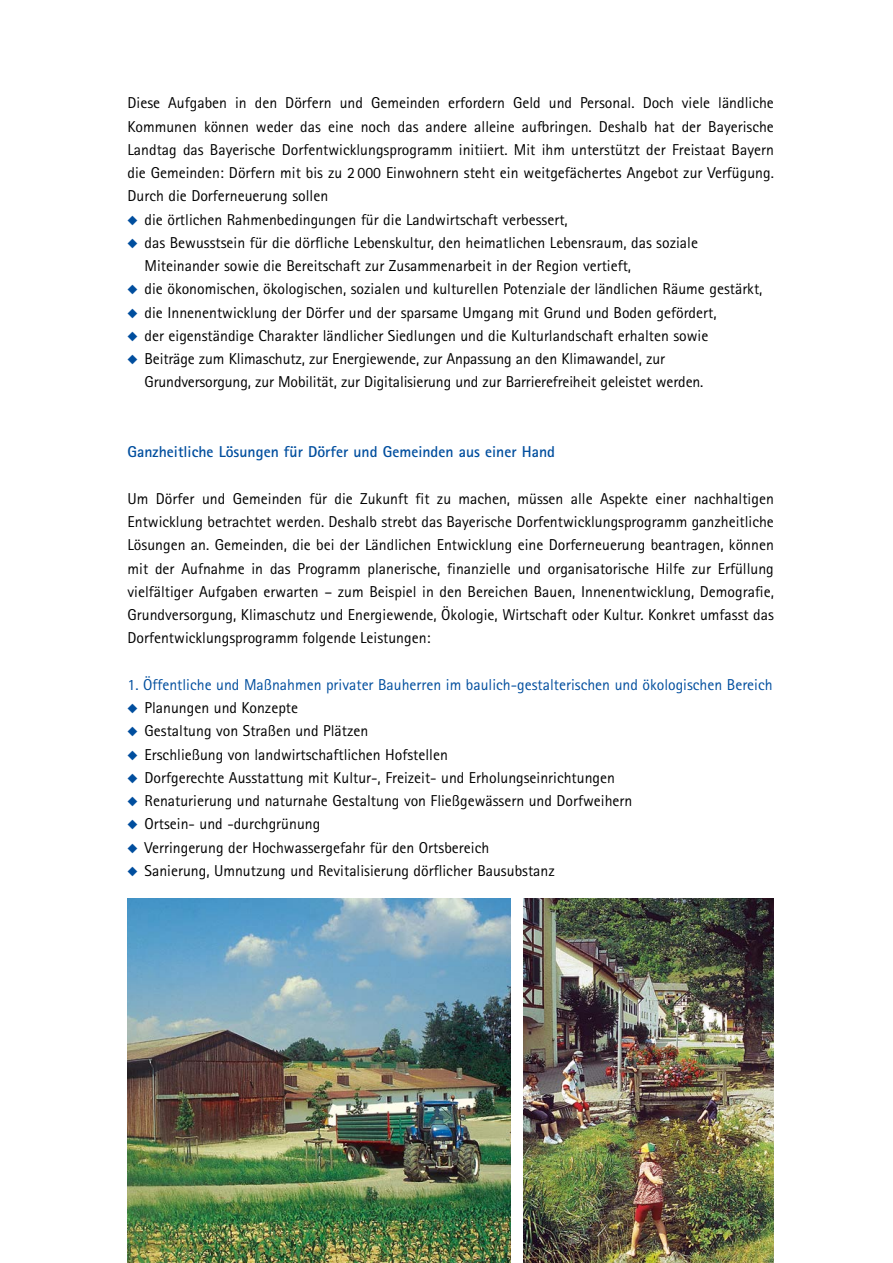
<style>
.page{position:relative;width:893px;height:1263px;background:#fff}
.page>*{position:absolute;margin:0;border:0;box-sizing:border-box;transform-origin:0 0}
.Copy{font:15.75px/23.2px "Rotis Sans Serif Pro";color:#000;text-align:justify}
.Head_halb{font:15.75px "Rotis Sans Serif Pro";color:#004e9e}
.Head{font:700 15.75px "Rotis Sans Serif Pro";color:#004e9e}
</style>
<div class="page">
<img style="left:128px;top:899px;width:382px;height:364px">
<img style="left:523px;top:899px;width:251px;height:364px">
<p class="Copy" style="left:128px;top:92px;width:648px">Diese Aufgaben in den Dörfern und Gemeinden erfordern Geld und Personal. Doch viele ländliche Kommunen können weder das eine noch das andere alleine aufbringen. Deshalb hat der Bayerische Landtag das Bayerische Dorfentwicklungsprogramm initiiert. Mit ihm unterstützt der Freistaat Bayern die Gemeinden: Dörfern mit bis zu 2 000 Einwohnern steht ein weitgefächertes Angebot zur Verfügung.<br>Durch die Dorferneuerung sollen</p>
<p class="Copy" style="left:145px;top:208px;width:425px">die örtlichen Rahmenbedingungen für die Landwirtschaft verbessert,</p>
<p class="Copy" style="left:145px;top:231px;width:555px">das Bewusstsein für die dörfliche Lebenskultur, den heimatlichen Lebensraum, das soziale<br>Miteinander sowie die Bereitschaft zur Zusammenarbeit in der Region vertieft,</p>
<p class="Copy" style="left:145px;top:278px;width:619px">die ökonomischen, ökologischen, sozialen und kulturellen Potenziale der ländlichen Räume gestärkt,</p>
<p class="Copy" style="left:145px;top:301px;width:574px">die Innenentwicklung der Dörfer und der sparsame Umgang mit Grund und Boden gefördert,</p>
<p class="Copy" style="left:145px;top:324px;width:565px">der eigenständige Charakter ländlicher Siedlungen und die Kulturlandschaft erhalten sowie</p>
<p class="Copy" style="left:145px;top:347px;width:560px">Beiträge zum Klimaschutz, zur Energiewende, zur Anpassung an den Klimawandel, zur<br>Grundversorgung, zur Mobilität, zur Digitalisierung und zur Barrierefreiheit geleistet werden.</p>
<h2 class="Head" style="left:128px;top:442px;width:429px">Ganzheitliche Lösungen für Dörfer und Gemeinden aus einer Hand</h2>
<p class="Copy" style="left:128px;top:487px;width:648px">Um Dörfer und Gemeinden für die Zukunft fit zu machen, müssen alle Aspekte einer nachhaltigen Entwicklung betrachtet werden. Deshalb strebt das Bayerische Dorfentwicklungsprogramm ganzheitliche Lösungen an. Gemeinden, die bei der Ländlichen Entwicklung eine Dorferneuerung beantragen, können mit der Aufnahme in das Programm planerische, finanzielle und organisatorische Hilfe zur Erfüllung vielfältiger Aufgaben erwarten – zum Beispiel in den Bereichen Bauen, Innenentwicklung, Demografie, Grundversorgung, Klimaschutz und Energiewende, Ökologie, Wirtschaft oder Kultur. Konkret umfasst das Dorfentwicklungsprogramm folgende Leistungen:</p>
<p class="Head_halb" style="left:128px;top:675px;width:647px">1. Öffentliche und Maßnahmen privater Bauherren im baulich-gestalterischen und ökologischen Bereich</p>
<p class="Copy" style="left:145px;top:696px;width:155px">Planungen und Konzepte</p>
<p class="Copy" style="left:145px;top:719px;width:225px">Gestaltung von Straßen und Plätzen</p>
<p class="Copy" style="left:145px;top:743px;width:305px">Erschließung von landwirtschaftlichen Hofstellen</p>
<p class="Copy" style="left:145px;top:766px;width:472px">Dorfgerechte Ausstattung mit Kultur-, Freizeit- und Erholungseinrichtungen</p>
<p class="Copy" style="left:145px;top:789px;width:489px">Renaturierung und naturnahe Gestaltung von Fließgewässern und Dorfweihern</p>
<p class="Copy" style="left:145px;top:812px;width:177px">Ortsein- und -durchgrünung</p>
<p class="Copy" style="left:145px;top:836px;width:346px">Verringerung der Hochwassergefahr für den Ortsbereich</p>
<p class="Copy" style="left:145px;top:859px;width:412px">Sanierung, Umnutzung und Revitalisierung dörflicher Bausubstanz</p>
</div>
